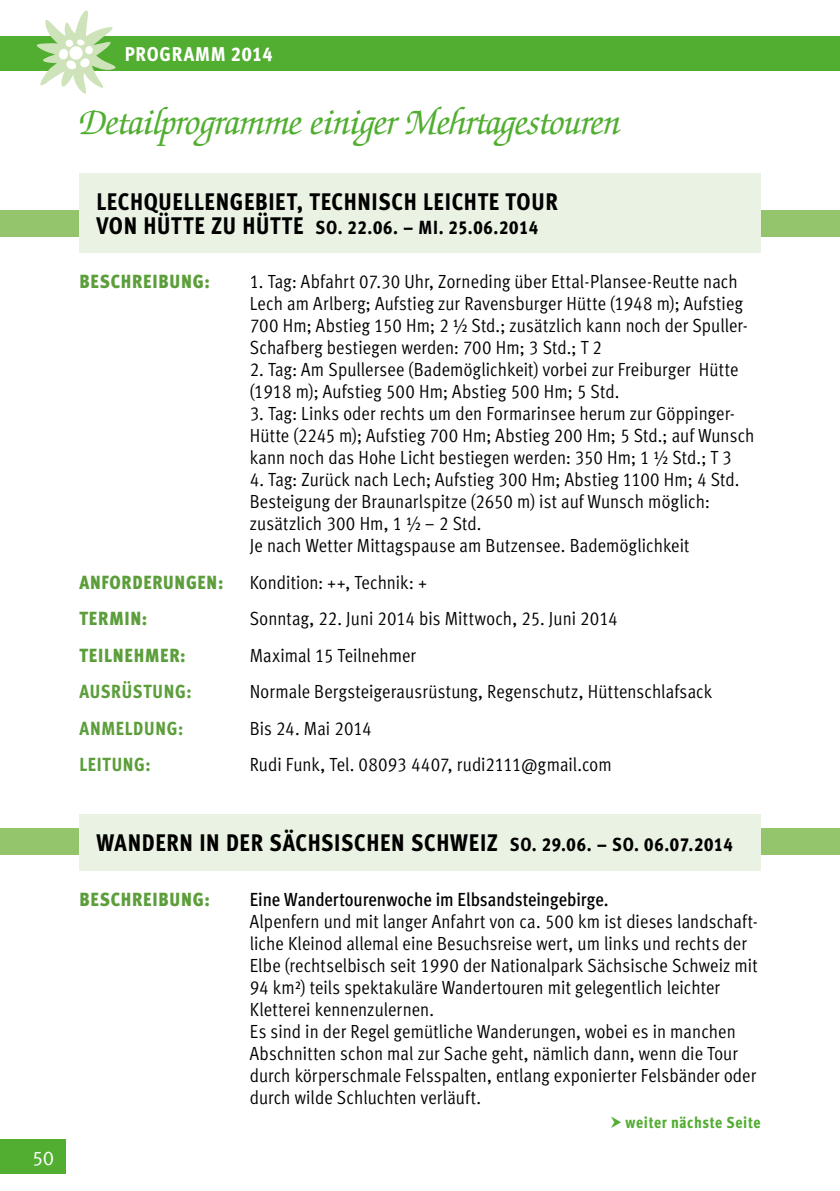
<style>
.page{position:relative;width:840px;height:1191px;background:#fff}
.page>*{position:absolute;margin:0;border:0;box-sizing:border-box;transform-origin:0 0}
.t1{font:italic 38px "Zapf Chancery Std";letter-spacing:-.01em;color:#51ae30}
.t2{font:24px "Meta Cond Extra Bold LF";letter-spacing:.025em;color:#000}
.t3{font:20px "Meta Cond Extra Bold LF";letter-spacing:.035em;color:#fff}
.t4{font:20px "Meta Caps";color:#fff}
.t5{font:19px/22px "Meta Cond Normal LF";letter-spacing:.005em;color:#000}
.t6{font:19px "Meta Cond Black LF";letter-spacing:.04em;color:#5c9e3b}
.t7{font:19px "Meta Cond Medium LF";color:#000}
.t8{font:19px "Meta Cond Extra Bold LF";letter-spacing:.035em;color:#000}
.t9{font:19px "Meta Cond Extra Bold LF";letter-spacing:.04em;color:#5c9e3b}
.t10{font:16px "Meta Cond Extra Bold LF";letter-spacing:.035em;color:#51ae30}
.s1{font-size:24px}
.s2{font-size:19px}
</style>
<div class="page">
<div style="left:0;top:1140px;width:65px;height:34px;background:#51ae30"></div>
<div style="left:0;top:37px;width:839px;height:34px;background:#51ae30"></div>
<svg style="left:34px;top:10px;width:87px;height:84px"></svg>
<div style="left:0;top:210px;width:839px;height:26px;background:#94c56d"></div>
<div style="left:79px;top:173px;width:681px;height:80px;background:#eaf3e3"></div>
<div style="left:0;top:828px;width:839px;height:26px;background:#94c56d"></div>
<div style="left:79px;top:814px;width:681px;height:56px;background:#eaf3e3"></div>
<p class="t4" style="left:32px;top:1146px;width:23px">50</p>
<p class="t3" style="left:125px;top:42px;width:149px">PROGRAMM 2014</p>
<h1 class="t1" style="left:79px;top:102px;width:542px">Detailprogramme einiger Mehrtagestouren</h1>
<p class="t2" style="left:96px;top:187px;width:462px">LECHQUELLENGEBIET, TECHNISCH LEICHTE TOUR</p>
<p class="t8" style="left:96px;top:216px;width:443px"><span class="s1">VON HÜTTE ZU HÜTTE</span> SO. 22.06. – MI. 25.06.2014</p>
<p class="t6" style="left:79px;top:270px;width:132px">BESCHREIBUNG:</p>
<p class="t5" style="left:249px;top:270px;width:499px">1. Tag: Abfahrt 07.30 Uhr, Zorneding über Ettal-Plansee-Reutte nach Lech am Arlberg; Aufstieg zur Ravensburger Hütte (1948 m); Aufstieg 700 Hm; Abstieg 150 Hm; 2 ½ Std.; zusätzlich kann noch der Spuller-Schafberg bestiegen werden: 700 Hm; 3 Std.; T 2</p>
<p class="t5" style="left:249px;top:358px;width:490px">2. Tag: Am Spullersee (Bademöglichkeit) vorbei zur Freiburger Hütte (1918 m); Aufstieg 500 Hm; Abstieg 500 Hm; 5 Std.</p>
<p class="t5" style="left:249px;top:402px;width:506px">3. Tag: Links oder rechts um den Formarinsee herum zur Göppinger-<br>Hütte (2245 m); Aufstieg 700 Hm; Abstieg 200 Hm; 5 Std.; auf Wunsch kann noch das Hohe Licht bestiegen werden: 350 Hm; 1 ½ Std.; T 3</p>
<p class="t5" style="left:249px;top:468px;width:491px">4. Tag: Zurück nach Lech; Aufstieg 300 Hm; Abstieg 1100 Hm; 4 Std.<br>Besteigung der Braunarlspitze (2650 m) ist auf Wunsch möglich: zusätzlich 300 Hm, 1 ½ – 2 Std.<br>Je nach Wetter Mittagspause am Butzensee. Bademöglichkeit</p>
<p class="t6" style="left:79px;top:570px;width:145px">ANFORDERUNGEN:</p>
<p class="t5" style="left:249px;top:571px;width:179px">Kondition: ++, Technik: +</p>
<p class="t6" style="left:79px;top:607px;width:69px">TERMIN:</p>
<p class="t5" style="left:249px;top:607px;width:369px">Sonntag, 22. Juni 2014 bis Mittwoch, 25. Juni 2014</p>
<p class="t6" style="left:79px;top:643px;width:108px">TEILNEHMER:</p>
<p class="t5" style="left:249px;top:644px;width:168px">Maximal 15 Teilnehmer</p>
<p class="t9" style="left:79px;top:680px;width:114px">AUSRÜSTUNG:</p>
<p class="t5" style="left:249px;top:680px;width:463px">Normale Bergsteigerausrüstung, Regenschutz, Hüttenschlafsack</p>
<p class="t9" style="left:79px;top:717px;width:105px">ANMELDUNG:</p>
<p class="t5" style="left:249px;top:717px;width:123px">Bis 24. Mai 2014</p>
<p class="t9" style="left:79px;top:753px;width:73px">LEITUNG:</p>
<p class="t5" style="left:249px;top:753px;width:363px">Rudi Funk, Tel. 08093 4407, rudi2111@gmail.com</p>
<p class="t2" style="left:96px;top:828px;width:637px">WANDERN IN DER SÄCHSISCHEN SCHWEIZ <span class="s2">SO. 29.06. – SO. 06.07.2014</span></p>
<p class="t6" style="left:79px;top:887px;width:132px">BESCHREIBUNG:</p>
<p class="t7" style="left:249px;top:888px;width:360px">Eine Wandertourenwoche im Elbsandsteingebirge.</p>
<p class="t5" style="left:249px;top:910px;width:509px">Alpenfern und mit langer Anfahrt von ca. 500 km ist dieses landschaft&shy;liche Kleinod allemal eine Besuchsreise wert, um links und rechts der Elbe (rechtselbisch seit 1990 der Nationalpark Sächsische Schweiz mit 94 km²) teils spektakuläre Wandertouren mit gelegentlich leichter Kletterei kennenzulernen.<br>Es sind in der Regel gemütliche Wanderungen, wobei es in manchen Abschnitten schon mal zur Sache geht, nämlich dann, wenn die Tour durch körperschmale Felsspalten, entlang exponierter Felsbänder oder durch wilde Schluchten verläuft.</p>
<p class="t10" style="left:625px;top:1112px;width:136px">weiter nächste Seite</p>
</div>
